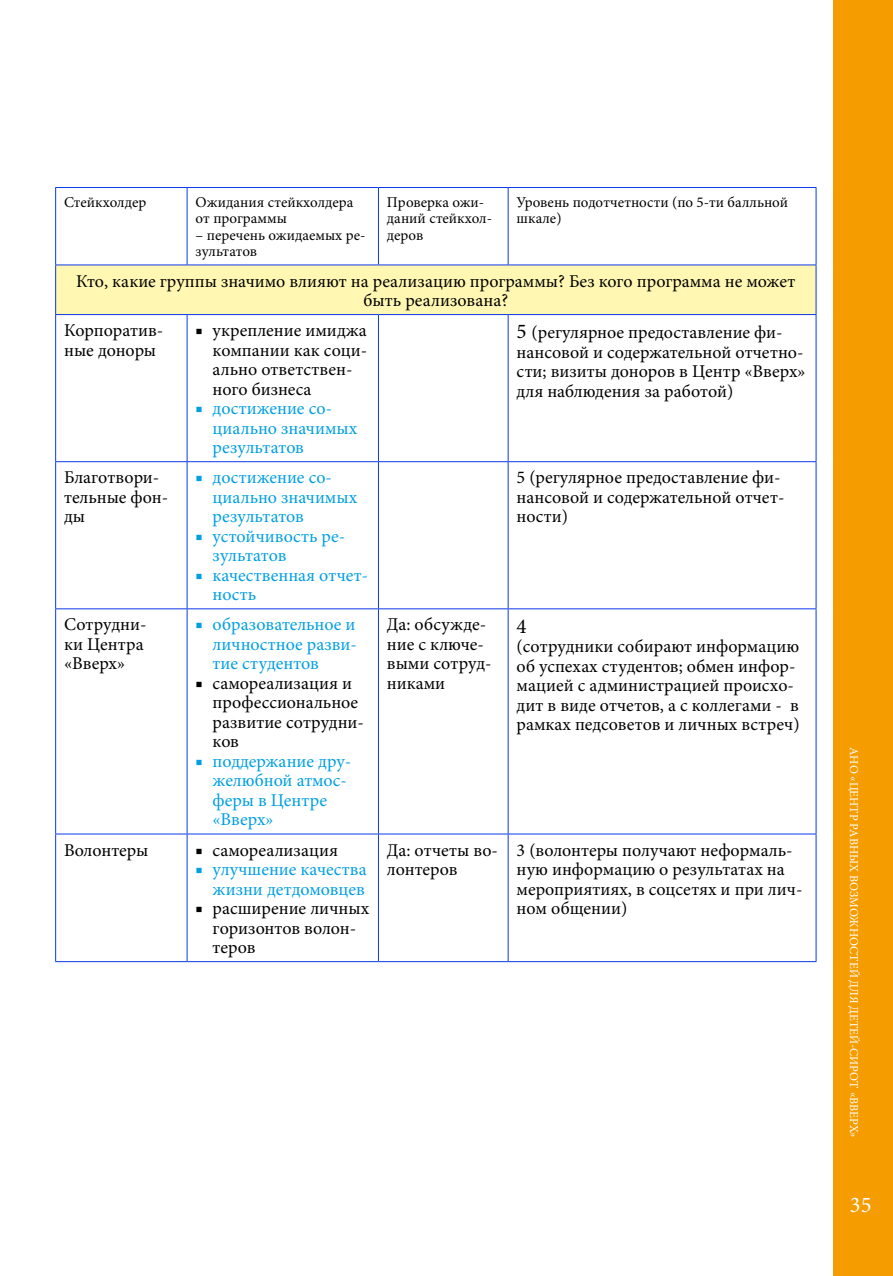
<style>
.page{position:relative;width:893px;height:1276px;background:#fff}
.page>*{position:absolute;margin:0;border:0;box-sizing:border-box;transform-origin:0 0}
.t1{font:22.5px "Minion Pro";color:#fff}
.t2{font:21px "Minion Pro";color:#000}
.t3{font:18px/19.5px "Minion Pro";color:#000}
.t4{font:18px/19.5px "Minion Pro";color:#009fe3}
.t5{font:15px/16.5px "Minion Pro";color:#000}
.t6{font:12px "Minion Pro";color:#fff}
.s1{font-size:21px}
</style>
<div class="page">
<div style="left:833px;top:0;width:60px;height:1276px;background:#f59c00"></div>
<div style="left:56px;top:265px;width:760px;height:49px;background:#fff7b2"></div>
<hr style="left:55px;top:187px;width:132px;height:1px;background:#0b39e8">
<hr style="left:55px;top:188px;width:1px;height:76px;background:#0b39e8">
<hr style="left:187px;top:187px;width:191px;height:1px;background:#0b39e8">
<hr style="left:187px;top:188px;width:1px;height:76px;background:#0b39e8">
<hr style="left:378px;top:187px;width:130px;height:1px;background:#0b39e8">
<hr style="left:378px;top:188px;width:1px;height:76px;background:#0b39e8">
<hr style="left:508px;top:187px;width:308px;height:1px;background:#0b39e8">
<hr style="left:508px;top:188px;width:1px;height:76px;background:#0b39e8">
<hr style="left:816px;top:188px;width:1px;height:76px;background:#0b39e8">
<hr style="left:55px;top:264px;width:132px;height:1px;background:#0b39e8">
<hr style="left:55px;top:265px;width:1px;height:49px;background:#0b39e8">
<hr style="left:187px;top:264px;width:191px;height:1px;background:#0b39e8">
<hr style="left:378px;top:264px;width:130px;height:1px;background:#0b39e8">
<hr style="left:508px;top:264px;width:308px;height:1px;background:#0b39e8">
<hr style="left:816px;top:265px;width:1px;height:49px;background:#0b39e8">
<hr style="left:55px;top:314px;width:132px;height:1px;background:#0b39e8">
<hr style="left:55px;top:315px;width:1px;height:146px;background:#0b39e8">
<hr style="left:187px;top:314px;width:191px;height:1px;background:#0b39e8">
<hr style="left:187px;top:315px;width:1px;height:146px;background:#0b39e8">
<hr style="left:378px;top:314px;width:130px;height:1px;background:#0b39e8">
<hr style="left:378px;top:315px;width:1px;height:146px;background:#0b39e8">
<hr style="left:508px;top:314px;width:308px;height:1px;background:#0b39e8">
<hr style="left:508px;top:315px;width:1px;height:146px;background:#0b39e8">
<hr style="left:816px;top:315px;width:1px;height:146px;background:#0b39e8">
<hr style="left:55px;top:461px;width:132px;height:1px;background:#0b39e8">
<hr style="left:55px;top:462px;width:1px;height:146px;background:#0b39e8">
<hr style="left:187px;top:461px;width:191px;height:1px;background:#0b39e8">
<hr style="left:187px;top:462px;width:1px;height:146px;background:#0b39e8">
<hr style="left:378px;top:461px;width:130px;height:1px;background:#0b39e8">
<hr style="left:378px;top:462px;width:1px;height:146px;background:#0b39e8">
<hr style="left:508px;top:461px;width:308px;height:1px;background:#0b39e8">
<hr style="left:508px;top:462px;width:1px;height:146px;background:#0b39e8">
<hr style="left:816px;top:462px;width:1px;height:146px;background:#0b39e8">
<hr style="left:55px;top:608px;width:132px;height:1px;background:#0b39e8">
<hr style="left:55px;top:609px;width:1px;height:224px;background:#0b39e8">
<hr style="left:187px;top:608px;width:191px;height:1px;background:#0b39e8">
<hr style="left:187px;top:609px;width:1px;height:224px;background:#0b39e8">
<hr style="left:378px;top:608px;width:130px;height:1px;background:#0b39e8">
<hr style="left:378px;top:609px;width:1px;height:224px;background:#0b39e8">
<hr style="left:508px;top:608px;width:308px;height:1px;background:#0b39e8">
<hr style="left:508px;top:609px;width:1px;height:224px;background:#0b39e8">
<hr style="left:816px;top:609px;width:1px;height:224px;background:#0b39e8">
<hr style="left:55px;top:833px;width:132px;height:1px;background:#0b39e8">
<hr style="left:55px;top:834px;width:1px;height:127px;background:#0b39e8">
<hr style="left:187px;top:833px;width:191px;height:1px;background:#0b39e8">
<hr style="left:187px;top:834px;width:1px;height:127px;background:#0b39e8">
<hr style="left:378px;top:833px;width:130px;height:1px;background:#0b39e8">
<hr style="left:378px;top:834px;width:1px;height:127px;background:#0b39e8">
<hr style="left:508px;top:833px;width:308px;height:1px;background:#0b39e8">
<hr style="left:508px;top:834px;width:1px;height:127px;background:#0b39e8">
<hr style="left:816px;top:834px;width:1px;height:127px;background:#0b39e8">
<hr style="left:55px;top:961px;width:132px;height:1px;background:#0b39e8">
<hr style="left:187px;top:961px;width:191px;height:1px;background:#0b39e8">
<hr style="left:378px;top:961px;width:130px;height:1px;background:#0b39e8">
<hr style="left:508px;top:961px;width:308px;height:1px;background:#0b39e8">
<p class="t5" style="left:387px;top:194px;width:107px">Проверка ожи&shy;даний стейкхол&shy;деров</p>
<p class="t5" style="left:517px;top:194px;width:273px">Уровень подотчетности (по 5-ти балльной шкале)</p>
<p class="t3" style="left:76px;top:271px;width:721px;text-align:center">Кто, какие группы значимо влияют на реализацию программы? Без кого программа не может быть реализована?</p>
<p class="t3" style="left:64px;top:321px;width:100px">Корпоратив&shy;ные доноры</p>
<p class="t3" style="left:213px;top:321px;width:156px;text-indent:-17px">■ укрепление имиджа компании как соци&shy;ально ответствен&shy;ного бизнеса</p>
<p class="t4" style="left:213px;top:399px;width:146px;text-indent:-17px">■ достижение со&shy;циально значимых результатов</p>
<p class="t5" style="left:64px;top:194px;width:84px">Стейкхолдер</p>
<p class="t5" style="left:196px;top:194px;width:159px">Ожидания стейкхолдера от программы</p>
<p class="t5" style="left:196px;top:227px;width:171px">– перечень ожидаемых ре&shy;зультатов</p>
<p class="t3" style="left:517px;top:323px;width:290px"><span class="s1">5</span> (регулярное предоставление фи&shy;нансовой и содержательной отчетно&shy;сти; визиты доноров в Центр «Вверх» для наблюдения за работой)</p>
<p class="t3" style="left:64px;top:468px;width:106px">Благотвори&shy;тельные фон&shy;ды</p>
<p class="t4" style="left:213px;top:468px;width:146px;text-indent:-17px">■ достижение со&shy;циально значимых результатов</p>
<p class="t4" style="left:213px;top:526px;width:134px;text-indent:-17px">■ устойчивость ре&shy;зультатов</p>
<p class="t4" style="left:213px;top:565px;width:157px;text-indent:-17px">■ качественная отчет&shy;ность</p>
<p class="t3" style="left:64px;top:615px;width:84px">Сотрудни&shy;ки Центра «Вверх»</p>
<p class="t4" style="left:213px;top:615px;width:146px;text-align:justify;text-indent:-17px">■ образовательное и личностное разви&shy;тие студентов</p>
<p class="t3" style="left:213px;top:673px;width:153px;text-indent:-17px">■ самореализация и профессиональное развитие сотрудни&shy;ков</p>
<p class="t4" style="left:213px;top:751px;width:140px;text-indent:-17px">■ поддержание дру&shy;желюбной атмос&shy;феры в Центре «Вверх»</p>
<p class="t3" style="left:64px;top:840px;width:86px">Волонтеры</p>
<p class="t3" style="left:196px;top:840px;width:144px">■ самореализация</p>
<p class="t4" style="left:196px;top:859px;width:173px;text-align:right">■ улучшение качества жизни детдомовцев</p>
<p class="t3" style="left:213px;top:898px;width:158px;text-indent:-17px">■ расширение личных горизонтов волон&shy;теров</p>
<p class="t3" style="left:517px;top:468px;width:269px">5 (регулярное предоставление фи&shy;нансовой и содержательной отчет&shy;ности)</p>
<p class="t3" style="left:387px;top:615px;width:106px">Да: обсужде&shy;ние с ключе&shy;выми сотруд&shy;никами</p>
<p class="t2" style="left:517px;top:612px;width:12px">4</p>
<p class="t3" style="left:517px;top:637px;width:284px">(сотрудники собирают информацию об успехах студентов; обмен инфор&shy;мацией с администрацией происхо&shy;дит в виде отчетов, а с коллегами - в рамках педсоветов и личных встреч)</p>
<p class="t3" style="left:387px;top:840px;width:113px">Да: отчеты во&shy;лонтеров</p>
<p class="t3" style="left:517px;top:840px;width:287px">3 (волонтеры получают неформаль&shy;ную информацию о результатах на мероприятиях, в соцсетях и при лич&shy;ном общении)</p>
<p class="t6" style="left:862px;top:747px;width:392px;rotate:90deg">АНО «ЦЕНТР РАВНЫХ ВОЗМОЖНОСТЕЙ ДЛЯ ДЕТЕЙ-СИРОТ «ВВЕРХ»</p>
<p class="t1" style="left:850px;top:1189px;width:23px">35</p>
</div>
